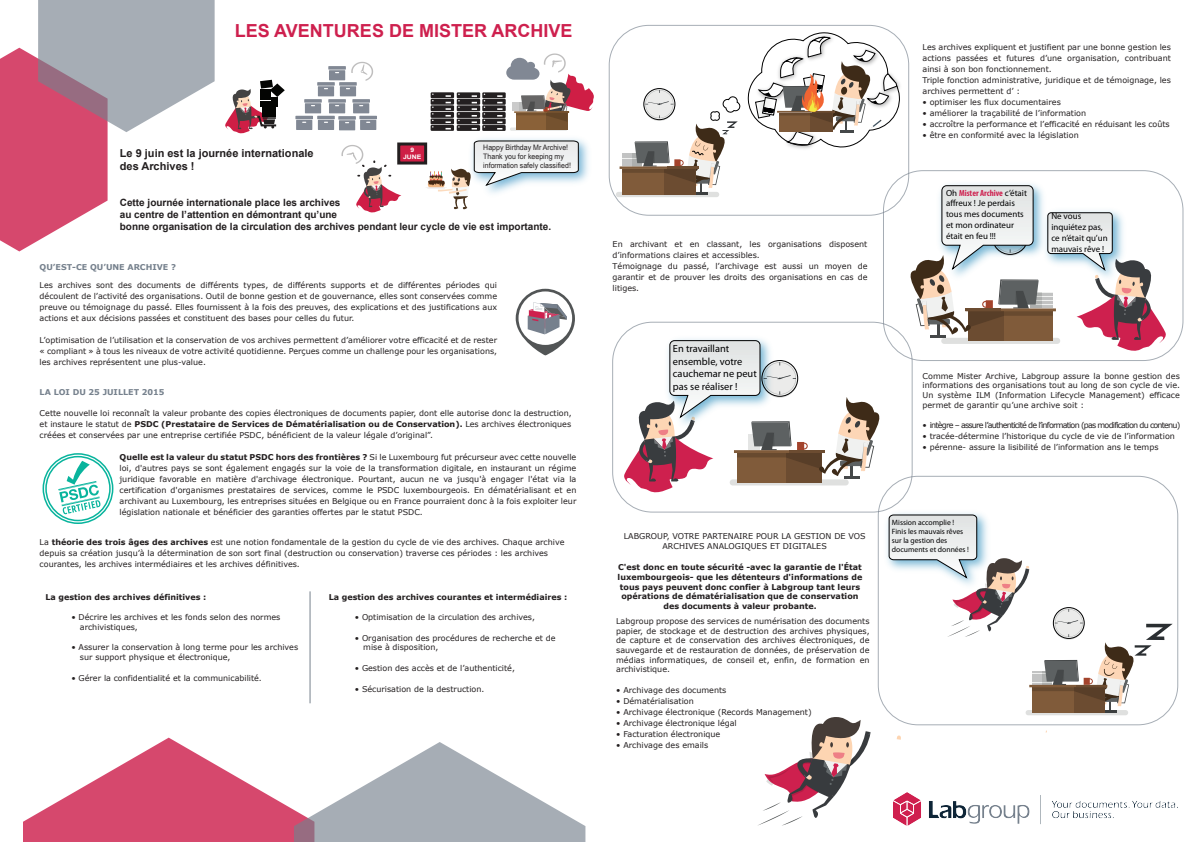
<style>
.page{position:relative;width:1191px;height:842px;background:#fff}
.page>*{position:absolute;margin:0;border:0;box-sizing:border-box;transform-origin:0 0}
.t1{font:700 18px "Arial";color:#ce204e}
.t2{font:700 11px/13.2px "Arial";color:#231f20}
.t3{font:10.4px/12.5px "Myriad Pro";color:#000001}
.t4{font:700 10px/12px "Arial";color:#231f20}
.t5{font:8.9px/10.7px "Myriad Pro";color:#000001}
.t6{font:8px/11px "Verdana";color:#231f20;text-align:justify}
.t7{font:700 8px/9.6px "Verdana";color:#231f20;text-align:center}
.t8{font:8px "Verdana";letter-spacing:-.095em;color:#231f20}
.t9{font:700 8px "Verdana";color:#76818d}
.t10{font:7.7px/9.2px "Myriad Pro";color:#000001}
.t11{font:7.5px/9px "Arial Narrow";color:#231f20;scale:1.14 1}
.t12{font:700 6.1px/7.4px "Arial";color:#fff;text-align:center;scale:1.11 1}
.s1{font-weight:700}
.s2{font-weight:700;font-stretch:condensed;color:#ce204e}
</style>
<div class="page">
<svg style="left:23px;top:738px;width:562px;height:104px"></svg>
<svg style="left:295px;top:62px;width:82px;height:68px"></svg>
<div style="left:397px;top:142px;width:30px;height:23px;background:#ce1f45;border:3px solid #231f20"></div>
<svg style="left:341px;top:145px;width:60px;height:68px"></svg>
<img style="left:480px;top:138px;width:109px;height:44px">
<svg style="left:225px;top:80px;width:60px;height:54px"></svg>
<svg style="left:430px;top:53px;width:164px;height:78px"></svg>
<svg style="left:425px;top:140px;width:154px;height:70px"></svg>
<svg style="left:516px;top:289px;width:59px;height:66px"></svg>
<svg style="left:43px;top:453px;width:70px;height:71px"></svg>
<div style="left:616px;top:192px;width:103px;height:5px;background:#dfe0df;border-radius:3px"></div>
<hr style="left:619px;top:166px;width:79px;height:3px;background:#805b3a">
<svg style="left:622px;top:31px;width:544px;height:465px"></svg>
<img style="left:880px;top:506px;width:99px;height:55px">
<div style="left:1025px;top:710px;width:103px;height:5px;background:#dfe0df;border-radius:3px"></div>
<svg style="left:888px;top:514px;width:284px;height:199px"></svg>
<svg style="left:896px;top:735px;width:5px;height:5px"></svg>
<svg style="left:758px;top:717px;width:112px;height:109px"></svg>
<div style="left:877px;top:476px;width:301px;height:249px;border:1px solid #76818d;border-radius:40px"></div>
<img style="left:893px;top:792px;width:283px;height:33px">
<svg style="left:0;top:0;width:215px;height:251px"></svg>
<hr style="left:309px;top:591px;width:1px;height:112px;background:#76818d">
<h1 class="t1" style="left:235px;top:17px;width:339px">LES AVENTURES DE MISTER ARCHIVE</h1>
<p class="t12" style="left:403px;top:146px;width:18px">9<br>JUNE</p>
<p class="t11" style="left:483px;top:143px;width:78px">Happy Birthday Mr Archive!<br>Thank you for keeping my information safely classified!</p>
<h2 class="t2" style="left:120px;top:146px;width:195px">Le 9 juin est la journée internationale des Archives !</h2>
<p class="t4" style="left:120px;top:196px;width:433px">Cette journée internationale place les archives<br>au centre de l’attention en démontrant qu’une<br>bonne organisation de la circulation des archives pendant leur cycle de vie est importante.</p>
<p class="t9" style="left:40px;top:262px;width:138px">QU’EST-CE QU’UNE ARCHIVE ?</p>
<p class="t6" style="left:40px;top:280px;width:459px">Les archives sont des documents de différents types, de différents supports et de différentes périodes qui découlent de l’activité des organisations. Outil de bonne gestion et de gouvernance, elles sont conservées comme preuve ou témoignage du passé. Elles fournissent à la fois des preuves, des explications et des justifications aux actions et aux décisions passées et constituent des bases pour celles du futur.</p>
<p class="t6" style="left:40px;top:335px;width:459px">L’optimisation de l’utilisation et la conservation de vos archives permettent d’améliorer votre efficacité et de rester « compliant » à tous les niveaux de votre activité quotidienne. Perçues comme un challenge pour les organisations, les archives représentent une plus-value.</p>
<p class="t9" style="left:40px;top:387px;width:126px">LA LOI DU 25 JUILLET 2015</p>
<p class="t6" style="left:40px;top:408px;width:533px">Cette nouvelle loi reconnaît la valeur probante des copies électroniques de documents papier, dont elle autorise donc la destruction, et instaure le statut de <span class="s1">PSDC (Prestataire de Services de Dématérialisation ou de Conservation).</span> Les archives électroniques créées et conservées par une entreprise certifiée PSDC, bénéficient de la valeur légale d’original”.</p>
<p class="t6" style="left:120px;top:452px;width:458px"><span class="s1">Quelle est la valeur du statut PSDC hors des frontières ?</span> Si le Luxembourg fut précurseur avec cette nouvelle loi, d'autres pays se sont également engagés sur la voie de la transformation digitale, en instaurant un régime juridique favorable en matière d'archivage électronique. Pourtant, aucun ne va jusqu'à engager l'état via la certification d'organismes prestataires de services, comme le PSDC luxembourgeois. En dématérialisant et en archivant au Luxembourg, les entreprises situées en Belgique ou en France pourraient donc à la fois exploiter leur législation nationale et bénéficier des garanties offertes par le statut PSDC.</p>
<p class="t6" style="left:40px;top:537px;width:526px;text-align:left">La <span class="s1">théorie des trois âges des archives</span> est une notion fondamentale de la gestion du cycle de vie des archives. Chaque archive depuis sa création jusqu’à la détermination de son sort final (destruction ou conservation) traverse ces périodes : les archives courantes, les archives intermédiaires et les archives définitives.</p>
<p class="t7" style="left:45px;top:592px;width:163px">La gestion des archives définitives :</p>
<p class="t6" style="left:80px;top:612px;width:202px;line-height:9.6px;text-indent:-8px">• Décrire les archives et les fonds selon des normes archivistiques,</p>
<p class="t6" style="left:80px;top:643px;width:220px;line-height:9.6px;text-indent:-8px">• Assurer la conservation à long terme pour les archives sur support physique et électronique,</p>
<p class="t6" style="left:71px;top:672px;width:192px">• Gérer la confidentialité et la communicabilité.</p>
<p class="t7" style="left:329px;top:592px;width:240px">La gestion des archives courantes et intermédiaires :</p>
<p class="t6" style="left:355px;top:612px;width:182px">• Optimisation de la circulation des archives,</p>
<p class="t6" style="left:363px;top:633px;width:194px;line-height:9.6px;text-indent:-8px">• Organisation des procédures de recherche et de mise à disposition,</p>
<p class="t6" style="left:355px;top:662px;width:162px">• Gestion des accès et de l’authenticité,</p>
<p class="t6" style="left:355px;top:683px;width:131px">• Sécurisation de la destruction.</p>
<p class="t6" style="left:612px;top:239px;width:256px;text-align:left">En archivant et en classant, les organisations disposent d’informations claires et accessibles.<br>Témoignage du passé, l’archivage est aussi un moyen de garantir et de prouver les droits des organisations en cas de litiges.</p>
<h3 class="t3" style="left:673px;top:343px;width:85px">En travaillant ensemble, votre cauchemar ne peut pas se réaliser !</h3>
<p class="t6" style="left:922px;top:41px;width:250px;text-align:left">Les archives expliquent et justifient par une bonne gestion les actions passées et futures d’une organisation, contribuant ainsi à son bon fonctionnement.<br>Triple fonction administrative, juridique et de témoignage, les archives permettent d’ :</p>
<p class="t6" style="left:922px;top:96px;width:140px">• optimiser les flux documentaires</p>
<p class="t6" style="left:922px;top:107px;width:165px">• améliorer la traçabilité de l’information</p>
<p class="t6" style="left:922px;top:118px;width:249px">• accroître la performance et l’efficacité en réduisant les coûts</p>
<p class="t6" style="left:922px;top:129px;width:158px">• être en conformité avec la législation</p>
<p class="t5" style="left:946px;top:188px;width:82px">Oh <span class="s2">Mister Archive</span> c’était affreux ! Je perdais tous mes documents et mon ordinateur était en feu !!!</p>
<p class="t5" style="left:1051px;top:211px;width:58px">Ne vous inquiétez pas, ce n’était qu’un mauvais rêve !</p>
<p class="t6" style="left:922px;top:371px;width:259px;line-height:9.6px">Comme Mister Archive, Labgroup assure la bonne gestion des informations des organisations tout au long de son cycle de vie.<br>Un système ILM (Information Lifecycle Management) efficace permet de garantir qu’une archive soit :</p>
<p class="t8" style="left:922px;top:420px;width:259px">• intègre – assure l’authenticité de l’information (pas modification du contenu)</p>
<p class="t6" style="left:922px;top:431px;width:254px">• tracée-détermine l’historique du cycle de vie de l’information</p>
<p class="t6" style="left:922px;top:442px;width:237px">• pérenne- assure la lisibilité de l’information ans le temps</p>
<p class="t6" style="left:624px;top:531px;width:243px;line-height:9.6px;text-align:center">LABGROUP, VOTRE PARTENAIRE POUR LA GESTION DE VOS<br>ARCHIVES ANALOGIQUES ET DIGITALES</p>
<p class="t7" style="left:617px;top:562px;width:246px">C'est donc en toute sécurité -avec la garantie de l'État luxembourgeois- que les détenteurs d'informations de tous pays peuvent donc confier à Labgroup tant leurs opérations de dématérialisation que de conservation des documents à valeur probante.</p>
<p class="t6" style="left:616px;top:616px;width:255px;line-height:9.6px">Labgroup propose des services de numérisation des documents papier, de stockage et de destruction des archives physiques, de capture et de conservation des archives électroniques, de sauvegarde et de restauration de données, de préservation de médias informatiques, de conseil et, enfin, de formation en archivistique.</p>
<p class="t6" style="left:616px;top:684px;width:112px">• Archivage des documents</p>
<p class="t6" style="left:616px;top:695px;width:79px">• Dématérialisation</p>
<p class="t6" style="left:616px;top:706px;width:197px">• Archivage électronique (Records Management)</p>
<p class="t6" style="left:616px;top:717px;width:122px">• Archivage électronique légal</p>
<p class="t6" style="left:616px;top:728px;width:106px">• Facturation électronique</p>
<p class="t6" style="left:616px;top:739px;width:94px">• Archivage des emails</p>
<p class="t10" style="left:892px;top:518px;width:79px">Mission accomplie !<br>Finis les mauvais rêves sur la gestion des documents et données !</p>
</div>
